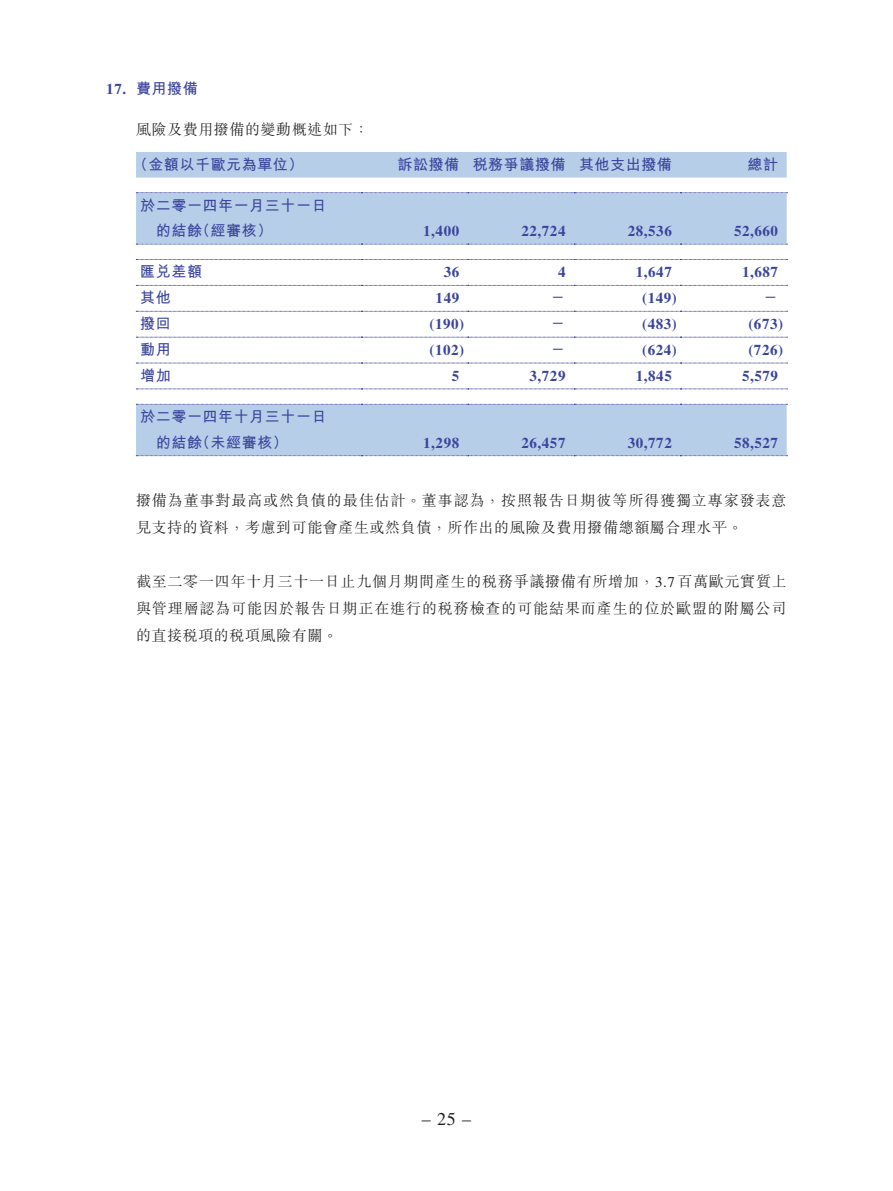
<style>
.page{position:relative;width:893px;height:1191px;background:#fff}
.page>*{position:absolute;margin:0;border:0;box-sizing:border-box;transform-origin:0 0}
.t1{font:18px "Times LT Std";color:#231f20}
._2__附註內文{font:300 15px/27px "M Sung HK";letter-spacing:.06em;color:#231f20}
._2__附註內文-2{font:700 15px "Times LT Std";letter-spacing:.035em;color:#3b459d}
._2__附註內文-3{font:700 15px "M Hei HK";letter-spacing:.04em;color:#3b459d}
._2__附註內文-4{font:300 15px "M Sung HK";letter-spacing:.04em;color:#231f20}
.s1{font-family:"Times LT Std"}
.s2{font-family:"Times LT Std";font-weight:400}
</style>
<div class="page">
<svg style="left:136px;top:152px;width:651px;height:303px"></svg>
<svg style="left:136px;top:192px;width:651px;height:1px"></svg>
<svg style="left:136px;top:244px;width:651px;height:1px"></svg>
<svg style="left:136px;top:259px;width:651px;height:1px"></svg>
<svg style="left:136px;top:285px;width:651px;height:1px"></svg>
<svg style="left:136px;top:311px;width:651px;height:1px"></svg>
<svg style="left:136px;top:337px;width:651px;height:1px"></svg>
<svg style="left:136px;top:363px;width:651px;height:1px"></svg>
<svg style="left:136px;top:389px;width:651px;height:1px"></svg>
<svg style="left:136px;top:404px;width:651px;height:1px"></svg>
<svg style="left:136px;top:455px;width:651px;height:1px"></svg>
<p class="_2__附註內文-3" style="left:106px;top:78px;width:93px"><span class="s1">17.</span> 費用撥備</p>
<p class="_2__附註內文-4" style="left:136px;top:119px;width:234px">風險及費用撥備的變動概述如下：</p>
<p class="_2__附註內文-3" style="left:133px;top:153px;width:172px">（金額以千歐元為單位）</p>
<p class="_2__附註內文-3" style="left:398px;top:153px;width:63px">訴訟撥備</p>
<p class="_2__附註內文-3" style="left:473px;top:153px;width:94px">稅務爭議撥備</p>
<p class="_2__附註內文-3" style="left:579px;top:153px;width:94px">其他支出撥備</p>
<p class="_2__附註內文-3" style="left:748px;top:153px;width:32px">總計</p>
<p class="_2__附註內文-3" style="left:140px;top:194px;width:188px">於二零一四年一月三十一日</p>
<p class="_2__附註內文-3" style="left:156px;top:220px;width:118px">的結餘（經審核）</p>
<p class="_2__附註內文-2" style="left:423px;top:222px;width:37px">1,400</p>
<p class="_2__附註內文-2" style="left:521px;top:222px;width:46px">22,724</p>
<p class="_2__附註內文-2" style="left:628px;top:222px;width:46px">28,536</p>
<p class="_2__附註內文-2" style="left:734px;top:222px;width:46px">52,660</p>
<p class="_2__附註內文-3" style="left:140px;top:261px;width:63px">匯兌差額</p>
<p class="_2__附註內文-2" style="left:444px;top:263px;width:17px">36</p>
<p class="_2__附註內文-2" style="left:558px;top:263px;width:9px">4</p>
<p class="_2__附註內文-2" style="left:636px;top:263px;width:37px">1,647</p>
<p class="_2__附註內文-2" style="left:742px;top:263px;width:37px">1,687</p>
<p class="_2__附註內文-3" style="left:140px;top:287px;width:32px">其他</p>
<p class="_2__附註內文-2" style="left:436px;top:289px;width:25px">149</p>
<p class="_2__附註內文-3" style="left:551px;top:287px;width:16px">－</p>
<p class="_2__附註內文-2" style="left:642px;top:289px;width:36px">(149)</p>
<p class="_2__附註內文-3" style="left:763px;top:287px;width:17px">－</p>
<p class="_2__附註內文-3" style="left:140px;top:313px;width:32px">撥回</p>
<p class="_2__附註內文-2" style="left:429px;top:315px;width:36px">(190)</p>
<p class="_2__附註內文-3" style="left:551px;top:313px;width:16px">－</p>
<p class="_2__附註內文-2" style="left:642px;top:315px;width:36px">(483)</p>
<p class="_2__附註內文-2" style="left:748px;top:315px;width:36px">(673)</p>
<p class="_2__附註內文-3" style="left:140px;top:338px;width:32px">動用</p>
<p class="_2__附註內文-2" style="left:429px;top:341px;width:36px">(102)</p>
<p class="_2__附註內文-3" style="left:551px;top:338px;width:16px">－</p>
<p class="_2__附註內文-2" style="left:642px;top:341px;width:36px">(624)</p>
<p class="_2__附註內文-2" style="left:748px;top:341px;width:36px">(726)</p>
<p class="_2__附註內文-3" style="left:140px;top:364px;width:32px">增加</p>
<p class="_2__附註內文-2" style="left:452px;top:367px;width:9px">5</p>
<p class="_2__附註內文-2" style="left:530px;top:367px;width:37px">3,729</p>
<p class="_2__附註內文-2" style="left:636px;top:367px;width:37px">1,845</p>
<p class="_2__附註內文-2" style="left:742px;top:367px;width:37px">5,579</p>
<p class="_2__附註內文-3" style="left:140px;top:406px;width:188px">於二零一四年十月三十一日</p>
<p class="_2__附註內文-3" style="left:156px;top:431px;width:134px">的結餘（未經審核）</p>
<p class="_2__附註內文-2" style="left:423px;top:433px;width:37px">1,298</p>
<p class="_2__附註內文-2" style="left:521px;top:433px;width:46px">26,457</p>
<p class="_2__附註內文-2" style="left:628px;top:433px;width:46px">30,772</p>
<p class="_2__附註內文-2" style="left:734px;top:433px;width:46px">58,527</p>
<p class="_2__附註內文" style="left:136px;top:486px;width:652px">撥備為董事對最高或然負債的最佳估計。董事認為，按照報告日期彼等所得獲獨立專家發表意見支持的資料，考慮到可能會產生或然負債，所作出的風險及費用撥備總額屬合理水平。</p>
<p class="_2__附註內文" style="left:136px;top:567px;width:652px;text-align:justify">截至二零一四年十月三十一日止九個月期間產生的稅務爭議撥備有所增加，<span class="s2">3.7</span>百萬歐元實質上與管理層認為可能因於報告日期正在進行的稅務檢查的可能結果而產生的位於歐盟的附屬公司的直接稅項的稅項風險有關。</p>
<p class="t1" style="left:422px;top:1109px;width:51px">–25–</p>
</div>
